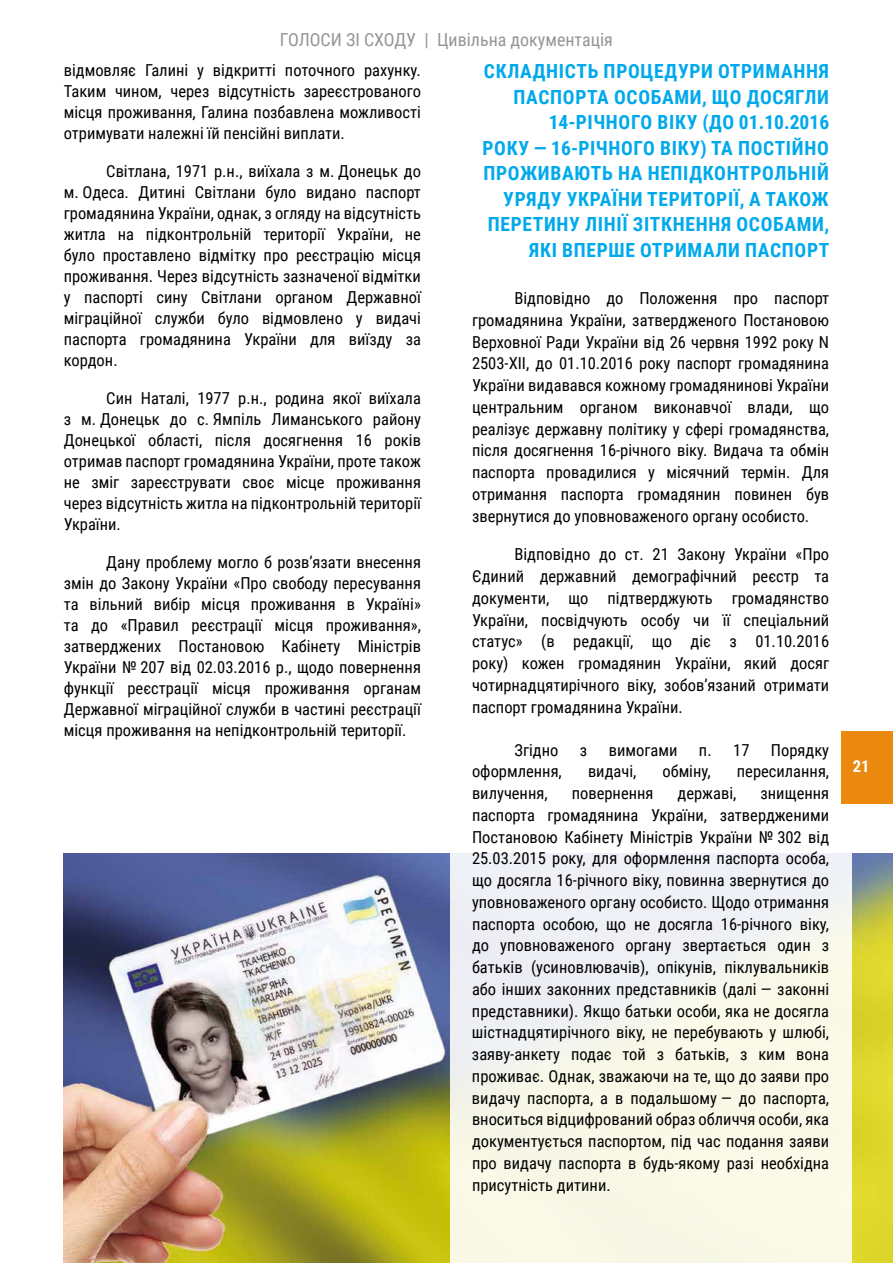
<style>
.page{position:relative;width:893px;height:1263px;background:#fff}
.page>*{position:absolute;margin:0;border:0;box-sizing:border-box;transform-origin:0 0}
.t1{font:700 19.5px/25.5px "Roboto Condensed";letter-spacing:.035em;color:#00a9ec;text-align:right}
.t2{font:18px "Roboto Condensed";color:#959595}
.t3{font:16.5px/21.8px "Roboto Condensed";color:#000;text-align:justify}
.t4{font:700 16.5px "Roboto Condensed";color:#fff}
</style>
<div class="page">
<div style="left:842px;top:731px;width:51px;height:73px;background:#eb880e"></div>
<img style="left:64px;top:853px;width:829px;height:410px">
<svg style="left:450px;top:853px;width:401px;height:410px;background:#f5f5ec"></svg>
<p class="t2" style="left:280px;top:27px;width:335px">ГОЛОСИ ЗІ СХОДУ | Цивільна документація</p>
<p class="t3" style="left:64px;top:59px;width:359px;line-height:21px">відмовляє Галині у відкритті поточного рахунку.<br>Таким чином, через відсутність зареєстрованого місця проживання, Галина позбавлена можливості отримувати належні їй пенсійні виплати.</p>
<p class="t3" style="left:64px;top:160px;width:359px;line-height:21px;text-indent:43px">Світлана, 1971 р.н., виїхала з м. Донецьк до м. Одеса. Дитині Світлани було видано паспорт громадянина України, однак, з огляду на відсутність житла на підконтрольній території України, не було проставлено відмітку про реєстрацію місця проживання. Через відсутність зазначеної відмітки у паспорті сину Світлани органом Державної міграційної служби було відмовлено у видачі паспорта громадянина України для виїзду за кордон.</p>
<p class="t3" style="left:64px;top:387px;width:359px;line-height:21px;text-indent:43px">Син Наталі, 1977 р.н., родина якої виїхала з м. Донецьк до с. Ямпіль Лиманського району Донецької області, після досягнення 16 років отримав паспорт громадянина України, проте також не зміг зареєструвати своє місце проживання через відсутність житла на підконтрольній території України.</p>
<p class="t3" style="left:64px;top:551px;width:359px;line-height:21px;text-indent:43px">Дану проблему могло б розв’язати внесення змін до Закону України «Про свободу пересування та вільний вибір місця проживання в Україні» та до «Правил реєстрації місця проживання», затверджених Постановою Кабінету Міністрів України № 207 від 02.03.2016 р., щодо повернення функції реєстрації місця проживання органам Державної міграційної служби в частині реєстрації місця проживання на непідконтрольній території.</p>
<p class="t1" style="left:482px;top:58px;width:348px">СКЛАДНІСТЬ ПРОЦЕДУРИ ОТРИМАННЯ<br>ПАСПОРТА ОСОБАМИ, ЩО ДОСЯГЛИ<br>14-РІЧНОГО ВІКУ (ДО 01.10.2016<br>РОКУ — 16-РІЧНОГО ВІКУ) ТА ПОСТІЙНО<br>ПРОЖИВАЮТЬ НА НЕПІДКОНТРОЛЬНІЙ<br>УРЯДУ УКРАЇНИ ТЕРИТОРІЇ, А ТАКОЖ<br>ПЕРЕТИНУ ЛІНІЇ ЗІТКНЕННЯ ОСОБАМИ,<br>ЯКІ ВПЕРШЕ ОТРИМАЛИ ПАСПОРТ</p>
<p class="t3" style="left:472px;top:287px;width:359px;text-indent:43px">Відповідно до Положення про паспорт громадянина України, затвердженого Постановою Верховної Ради України від 26 червня 1992 року N 2503-XII, до 01.10.2016 року паспорт громадянина України видавався кожному громадянинові України центральним органом виконавчої влади, що реалізує державну політику у сфері громадянства, після досягнення 16-річного віку. Видача та обмін паспорта провадилися у місячний термін. Для отримання паспорта громадянин повинен був звернутися до уповноваженого органу особисто.</p>
<p class="t3" style="left:472px;top:543px;width:359px;text-indent:43px">Відповідно до ст. 21 Закону України «Про Єдиний державний демографічний реєстр та документи, що підтверджують громадянство України, посвідчують особу чи її спеціальний статус» (в редакції, що діє з 01.10.2016 року) кожен громадянин України, який досяг чотирнадцятирічного віку, зобов’язаний отримати паспорт громадянина України.</p>
<p class="t3" style="left:514px;top:738px;width:45px">Згідно</p>
<p class="t3" style="left:580px;top:738px;width:9px">з</p>
<p class="t3" style="left:609px;top:738px;width:70px">вимогами</p>
<p class="t3" style="left:699px;top:738px;width:52px">п. 17</p>
<p class="t3" style="left:771px;top:738px;width:60px">Порядку</p>
<p class="t3" style="left:472px;top:760px;width:91px">оформлення,</p>
<p class="t3" style="left:588px;top:760px;width:50px">видачі,</p>
<p class="t3" style="left:662px;top:760px;width:50px">обміну,</p>
<p class="t3" style="left:737px;top:760px;width:94px">пересилання,</p>
<p class="t3" style="left:472px;top:782px;width:77px">вилучення,</p>
<p class="t3" style="left:572px;top:782px;width:83px">повернення</p>
<p class="t3" style="left:678px;top:782px;width:60px">державі,</p>
<p class="t3" style="left:472px;top:782px;width:359px;text-indent:289px">знищення паспорта громадянина України, затвердженими Постановою Кабінету Міністрів України № 302 від 25.03.2015 року, для оформлення паспорта особа, що досягла 16-річного віку, повинна звернутися до уповноваженого органу особисто. Щодо отримання паспорта особою, що не досягла 16-річного віку, до уповноваженого органу звертається один з батьків (усиновлювачів), опікунів, піклувальників або інших законних представників (далі — законні представники). Якщо батьки особи, яка не досягла шістнадцятирічного віку, не перебувають у шлюбі, заяву-анкету подає той з батьків, з ким вона проживає. Однак, зважаючи на те, що до заяви про видачу паспорта, а в подальшому — до паспорта, вноситься відцифрований образ обличчя особи, яка документується паспортом, під час подання заяви про видачу паспорта в будь-якому разі необхідна присутність дитини.</p>
<p class="t4" style="left:853px;top:754px;width:18px">21</p>
</div>
